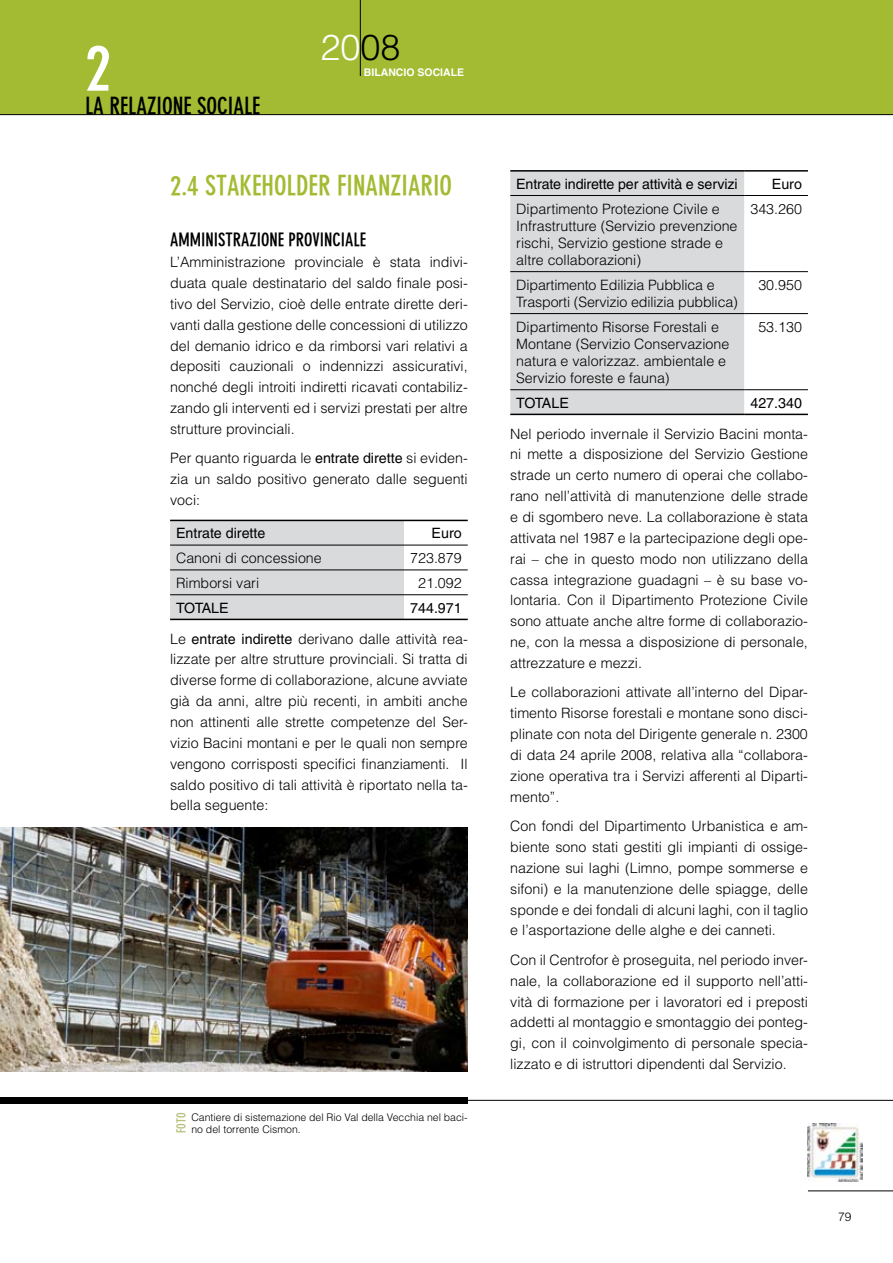
<style>
.page{position:relative;width:893px;height:1263px;background:#fff}
.page>*{position:absolute;margin:0;border:0;box-sizing:border-box;transform-origin:0 0}
.t1{font:63px "DIN Neuzeit Grotesk Bold Cond";color:#fff}
.t2{font:300 36px "Helvetica";color:#fff}
.t3{font:27px "DIN Neuzeit Grotesk Bold Cond";color:#a3bb32}
.t4{font:23.1px "DIN Neuzeit Grotesk Bold Cond";color:#000}
.t5{font:18px "DIN Neuzeit Grotesk Bold Cond";color:#000}
.t6{font:300 14.25px/20.9px "Helvetica";color:#000;text-align:justify}
.t7{font:14.25px "Helvetica";letter-spacing:-.01em;color:#000}
.t8{font:12px "DIN Neuzeit Grotesk Bold Cond";color:#b6be77}
.t9{font:300 12px "Helvetica";color:#000}
.t10{font:300 10.5px/12.6px "Helvetica";color:#000}
.t11{font:700 10.5px "Helvetica";color:#fff}
.s1{color:#000}
.s2{font-weight:400}
</style>
<div class="page">
<div style="left:0;top:0;width:893px;height:115px;background:#a3bb32"></div>
<hr style="left:360px;top:0;width:1px;height:76px;background:#000">
<hr style="left:0;top:1100px;width:893px;height:1px;background:#000">
<hr style="left:808px;top:1190px;width:85px;height:1px;background:#000">
<hr style="left:0;top:114px;width:893px;height:1px;background:#000">
<img style="left:808px;top:1123px;width:55px;height:58px">
<div style="left:170px;top:521px;width:234px;height:98px;background:#d9dadb"></div>
<hr style="left:170px;top:520px;width:234px;height:1px;background:#000">
<hr style="left:404px;top:520px;width:64px;height:1px;background:#000">
<hr style="left:170px;top:545px;width:234px;height:1px;background:#000">
<hr style="left:404px;top:545px;width:64px;height:1px;background:#000">
<hr style="left:170px;top:569px;width:234px;height:1px;background:#000">
<hr style="left:404px;top:569px;width:64px;height:1px;background:#000">
<hr style="left:170px;top:594px;width:234px;height:1px;background:#000">
<hr style="left:404px;top:594px;width:64px;height:1px;background:#000">
<hr style="left:170px;top:619px;width:234px;height:1px;background:#000">
<hr style="left:404px;top:619px;width:64px;height:1px;background:#000">
<svg style="left:510px;top:172px;width:234px;height:242px;background:#d8d9da"></svg>
<hr style="left:510px;top:271px;width:234px;height:1px;background:#000">
<hr style="left:744px;top:271px;width:64px;height:1px;background:#000">
<hr style="left:510px;top:313px;width:234px;height:1px;background:#000">
<hr style="left:744px;top:313px;width:64px;height:1px;background:#000">
<hr style="left:510px;top:389px;width:234px;height:1px;background:#000">
<hr style="left:744px;top:389px;width:64px;height:1px;background:#000">
<hr style="left:510px;top:170px;width:234px;height:2px;background:#000">
<hr style="left:510px;top:195px;width:234px;height:1px;background:#000">
<hr style="left:744px;top:170px;width:64px;height:2px;background:#000">
<hr style="left:744px;top:195px;width:64px;height:1px;background:#000">
<hr style="left:510px;top:414px;width:234px;height:1px;background:#000">
<hr style="left:744px;top:414px;width:64px;height:1px;background:#000">
<div style="left:0;top:1097px;width:468px;height:6px;background:#000"></div>
<img style="left:0;top:827px;width:468px;height:244px">
<h1 class="t1" style="left:85px;top:32px;width:27px">2</h1>
<h3 class="t4" style="left:85px;top:92px;width:177px">lA RELAZIONE SOCIALE</h3>
<h2 class="t2" style="left:320px;top:24px;width:82px">20<span class="s1">08</span></h2>
<p class="t11" style="left:364px;top:66px;width:102px">BILANCIO SOCIALE</p>
<h3 class="t3" style="left:170px;top:170px;width:283px">2.4 STAKEHOLDER FINANZIARIO</h3>
<p class="t5" style="left:170px;top:229px;width:197px">AMMINISTRAZIONE PROVINCIALE</p>
<p class="t6" style="left:170px;top:251px;width:299px">L’Amministrazione provinciale è stata indivi&shy;duata quale destinatario del saldo finale posi&shy;tivo del Servizio, cioè delle entrate dirette deri&shy;vanti dalla gestione delle concessioni di utilizzo del demanio idrico e da rimborsi vari relativi a depositi cauzionali o indennizzi assicurativi, nonché degli introiti indiretti ricavati contabiliz&shy;zando gli interventi ed i servizi prestati per altre strutture provinciali.</p>
<p class="t6" style="left:170px;top:447px;width:299px">Per quanto riguarda le <span class="s2">entrate dirette</span> si eviden&shy;zia un saldo positivo generato dalle seguenti voci:</p>
<p class="t7" style="left:176px;top:525px;width:91px">Entrate dirette</p>
<p class="t7" style="left:432px;top:525px;width:32px">Euro</p>
<p class="t6" style="left:176px;top:547px;width:147px">Canoni di concessione</p>
<p class="t6" style="left:410px;top:547px;width:44px">723.879</p>
<p class="t6" style="left:176px;top:572px;width:85px">Rimborsi vari</p>
<p class="t6" style="left:418px;top:572px;width:45px">21.092</p>
<p class="t7" style="left:176px;top:599px;width:54px">TOTALE</p>
<p class="t6" style="left:170px;top:592px;width:299px;line-height:30.9px;text-indent:240px"><span class="s2">744.971<br></span>Le <span class="s2">entrate indirette</span> derivano dalle attività rea-</p>
<p class="t6" style="left:170px;top:648px;width:299px">lizzate per altre strutture provinciali. Si tratta di diverse forme di collaborazione, alcune avviate già da anni, altre più recenti, in ambiti anche non attinenti alle strette competenze del Ser&shy;vizio Bacini montani e per le quali non sempre vengono corrisposti specifici finanziamenti. Il saldo positivo di tali attività è riportato nella ta&shy;bella seguente:</p>
<p class="t8" style="left:174px;top:1133px;width:22px;rotate:-90deg">FOTO</p>
<p class="t10" style="left:191px;top:1110px;width:278px">Cantiere di sistemazione del Rio Val della Vecchia nel baci&shy;no del torrente Cismon.</p>
<p class="t7" style="left:516px;top:175px;width:223px">Entrate indirette per attività e servizi</p>
<p class="t7" style="left:772px;top:175px;width:32px">Euro</p>
<p class="t6" style="left:516px;top:199px;width:223px;line-height:17.1px;text-align:left">Dipartimento Protezione Civile e Infrastrutture (Servizio prevenzione rischi, Servizio gestione strade e altre collaborazioni)</p>
<p class="t6" style="left:750px;top:198px;width:53px">343.260</p>
<p class="t6" style="left:516px;top:276px;width:223px;line-height:17.1px">Dipartimento Edilizia Pubblica e<br>Trasporti (Servizio edilizia pubblica)</p>
<p class="t6" style="left:758px;top:274px;width:45px">30.950</p>
<p class="t6" style="left:516px;top:318px;width:215px;line-height:17.1px;text-align:left">Dipartimento Risorse Forestali e<br>Montane (Servizio Conservazione natura e valorizzaz. ambientale e<br>Servizio foreste e fauna)</p>
<p class="t6" style="left:758px;top:316px;width:45px">53.130</p>
<p class="t7" style="left:516px;top:394px;width:54px">TOTALE</p>
<p class="t7" style="left:750px;top:394px;width:53px">427.340</p>
<p class="t6" style="left:510px;top:423px;width:299px">Nel periodo invernale il Servizio Bacini monta&shy;ni mette a disposizione del Servizio Gestione strade un certo numero di operai che collabo&shy;rano nell’attività di manutenzione delle strade e di sgombero neve. La collaborazione è stata attivata nel 1987 e la partecipazione degli ope&shy;rai – che in questo modo non utilizzano della cassa integrazione guadagni – è su base vo&shy;lontaria. Con il Dipartimento Protezione Civile sono attuate anche altre forme di collaborazio&shy;ne, con la messa a disposizione di personale, attrezzature e mezzi.</p>
<p class="t6" style="left:510px;top:681px;width:299px">Le collaborazioni attivate all’interno del Dipar&shy;timento Risorse forestali e montane sono disci&shy;plinate con nota del Dirigente generale n. 2300 di data 24 aprile 2008, relativa alla “collabora&shy;zione operativa tra i Servizi afferenti al Diparti&shy;mento”.</p>
<p class="t6" style="left:510px;top:815px;width:299px">Con fondi del Dipartimento Urbanistica e am&shy;biente sono stati gestiti gli impianti di ossige&shy;nazione sui laghi (Limno, pompe sommerse e sifoni) e la manutenzione delle spiagge, delle sponde e dei fondali di alcuni laghi, con il taglio e l’asportazione delle alghe e dei canneti.</p>
<p class="t6" style="left:510px;top:949px;width:299px">Con il Centrofor è proseguita, nel periodo inver&shy;nale, la collaborazione ed il supporto nell’atti&shy;vità di formazione per i lavoratori ed i preposti addetti al montaggio e smontaggio dei ponteg&shy;gi, con il coinvolgimento di personale specia&shy;lizzato e di istruttori dipendenti dal Servizio.</p>
<p class="t9" style="left:838px;top:1210px;width:8px">79</p>
</div>
